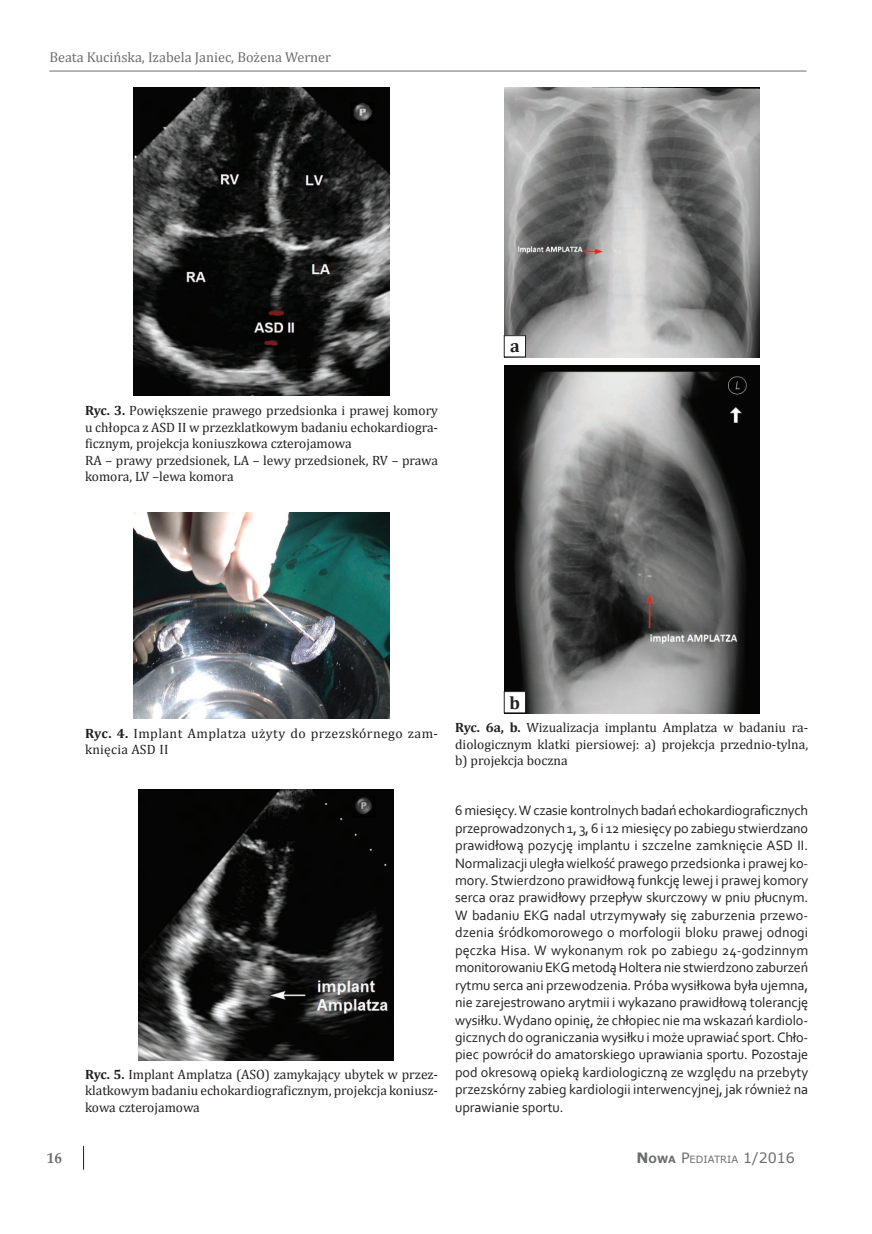
<style>
.page{position:relative;width:872px;height:1234px;background:#fff}
.page>*{position:absolute;margin:0;border:0;box-sizing:border-box;transform-origin:0 0}
.t1{font:700 18px "Cambria";color:#231f20}
.t2{font:700 15px "Palatino Linotype";color:#6c6d70}
.t3{font:14.25px/17.4px "Corbel";letter-spacing:-.005em;color:#231f20;text-align:justify}
.t4{font:14.25px "Cambria";color:#6c6d70}
.t5{font:13.5px/16.5px "Cambria";color:#231f20;text-align:justify}
.t6{font:13.5px/16.5px "Cambria";letter-spacing:.03em;color:#231f20}
.t7{font:10.05px "Verdana";color:#6c6d70}
.s1{font-weight:700}
.s2{font-weight:700;font-size:14.25px}
.s3{font-size:14.25px}
</style>
<div class="page">
<hr style="left:49px;top:71px;width:757px;height:1px;background:#6c6d70">
<svg style="left:83px;top:1145px;width:1px;height:24px"></svg>
<img style="left:134px;top:87px;width:255px;height:308px">
<img style="left:134px;top:512px;width:255px;height:206px">
<img style="left:138px;top:789px;width:255px;height:270px">
<img style="left:504px;top:87px;width:255px;height:270px">
<img style="left:504px;top:366px;width:255px;height:347px">
<div style="left:504px;top:335px;width:21px;height:22px;background:#fff"></div>
<div style="left:504px;top:335px;width:21px;height:22px;border:1px solid #231f20"></div>
<div style="left:504px;top:691px;width:21px;height:21px;background:#fff"></div>
<div style="left:504px;top:691px;width:21px;height:22px;border:1px solid #231f20"></div>
<img style="left:350px;top:103px;width:24px;height:21px">
<img style="left:352px;top:795px;width:23px;height:22px">
<p class="t4" style="left:49px;top:49px;width:283px">Beata Kucińska, Izabela Janiec, Bożena Werner</p>
<p class="t5" style="left:85px;top:402px;width:354px;text-align:left"><span class="s1">Ryc. 3.</span> Powiększenie prawego przedsionka i prawej komory u chłopca z ASD II w przezklatkowym badaniu echokardiogra&shy;ficznym, projekcja koniuszkowa czterojamowa<br>RA – prawy przedsionek, LA – lewy przedsionek, RV – prawa komora, LV –lewa komora</p>
<p class="t1" style="left:510px;top:333px;width:11px">a</p>
<p class="t6" style="left:85px;top:724px;width:354px"><span class="s1">Ryc. 4.</span> Implant Amplatza użyty do przezskórnego zam&shy;knięcia ASD II</p>
<p class="t5" style="left:85px;top:1065px;width:354px"><span class="s1">Ryc. 5.</span> Implant Amplatza (ASO) zamykający ubytek w przez&shy;klatkowym badaniu echokardiograficznym, projekcja koniusz&shy;kowa czterojamowa</p>
<p class="t1" style="left:509px;top:690px;width:12px">b</p>
<p class="t5" style="left:455px;top:719px;width:354px"><span class="s1">Ryc. 6a, b.</span> Wizualizacja implantu Amplatza w badaniu ra&shy;diologicznym klatki piersiowej: a) projekcja przednio-tylna, b) projekcja boczna</p>
<p class="t3" style="left:455px;top:801px;width:354px">6 miesięcy. Wczasie kontrolnych badań echokardiograficznych przeprowadzonych 1, 3, 6 i 12 miesięcy po zabiegu stwierdzano prawidłową pozycję implantu i szczelne zamknięcie ASD II.<br>Normalizacji uległa wielkość prawego przedsionka i prawej ko&shy;mory. Stwierdzono prawidłową funkcję lewej i prawej komory serca oraz prawidłowy przepływ skurczowy w pniu płucnym.<br>W badaniu EKG nadal utrzymywały się zaburzenia przewo&shy;dzenia śródkomorowego o morfologii bloku prawej odnogi pęczka Hisa. W wykonanym rok po zabiegu 24-godzinnym monitorowaniu EKG metodą Holtera nie stwierdzono zaburzeń rytmu serca ani przewodzenia. Próba wysiłkowa była ujemna, nie zarejestrowano arytmii i wykazano prawidłową tolerancję wysiłku. Wydano opinię, że chłopiec nie ma wskazań kardiolo&shy;gicznych do ograniczania wysiłku i może uprawiać sport. Chło&shy;piec powrócił do amatorskiego uprawiania sportu. Pozostaje pod okresową opieką kardiologiczną ze względu na przebyty przezskórny zabieg kardiologii interwencyjnej, jak również na uprawianie sportu.</p>
<p class="t2" style="left:47px;top:1146px;width:17px">16</p>
<p class="t7" style="left:636px;top:1152px;width:160px"><span class="s2">N</span><span class="s1">OWA</span> <span class="s3">P</span>EDIATRIA <span class="s3">1</span><span class="s3">/2016</span></p>
</div>
